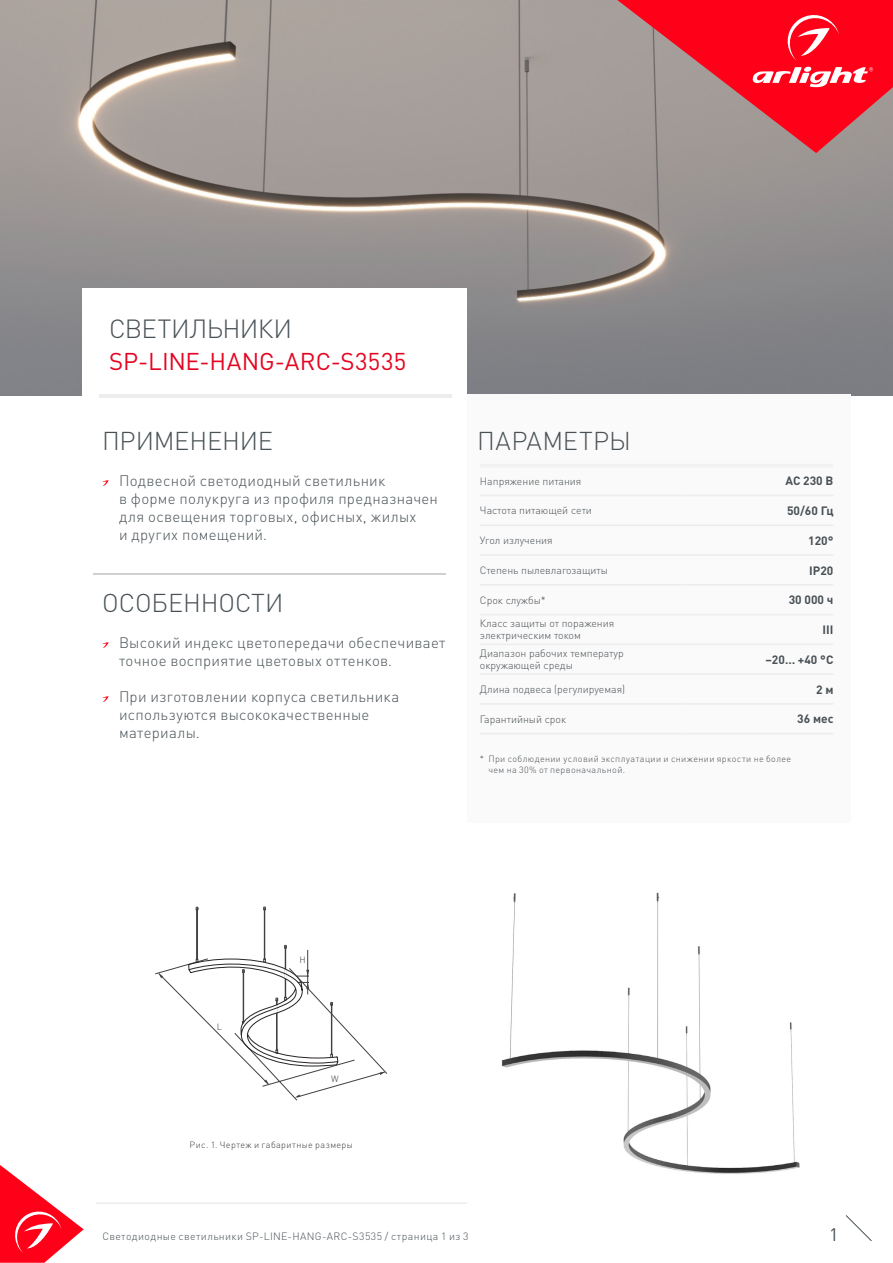
<style>
.page{position:relative;width:893px;height:1263px;background:#fff}
.page>*{position:absolute;margin:0;border:0;box-sizing:border-box;transform-origin:0 0}
.t1{font:300 25.95px "DIN Pro";letter-spacing:-.025em;color:#485156}
.t2{font:300 25.5px "DIN Pro";letter-spacing:-.005em;color:#485156}
.t3{font:300 25.5px "DIN Pro";letter-spacing:.015em;color:#485156}
.t4{font:24px "DIN Pro";letter-spacing:.005em;color:#e40521}
.t5{font:18px "DIN Pro";color:#485156}
.t6{font:300 15px/18px "DIN Pro";letter-spacing:.02em;color:#485156}
.t7{font:700 12px "DIN Pro";color:#485156}
.t8{font:300 10.5px/12px "DIN Pro";color:#485156}
.t9{font:300 10.5px "DIN Pro";letter-spacing:.04em;color:#485156}
.t10{font:300 9px/10.5px "DIN Pro";letter-spacing:.04em;color:#485156}
.t11{font:300 9px "DIN Pro";letter-spacing:.04em;color:#3c3c3b}
</style>
<div class="page">
<svg style="left:845px;top:1215px;width:27px;height:26px"></svg>
<hr style="left:96px;top:1203px;width:371px;height:1px;background:#e3e3e3">
<img style="left:0;top:0;width:893px;height:396px">
<div style="left:467px;top:394px;width:383px;height:429px;background:#fbfafa"></div>
<hr style="left:480px;top:464px;width:206px;height:4px;background:#f2f2f2">
<hr style="left:686px;top:464px;width:147px;height:4px;background:#f2f2f2">
<hr style="left:480px;top:495px;width:206px;height:1px;background:#ededed">
<hr style="left:686px;top:495px;width:147px;height:1px;background:#ededed">
<hr style="left:480px;top:524px;width:206px;height:2px;background:#ededed">
<hr style="left:686px;top:524px;width:147px;height:2px;background:#ededed">
<hr style="left:480px;top:554px;width:206px;height:2px;background:#ededed">
<hr style="left:686px;top:554px;width:147px;height:2px;background:#ededed">
<hr style="left:480px;top:673px;width:206px;height:2px;background:#ededed">
<hr style="left:686px;top:673px;width:147px;height:2px;background:#ededed">
<hr style="left:480px;top:703px;width:206px;height:2px;background:#ededed">
<hr style="left:686px;top:703px;width:147px;height:2px;background:#ededed">
<hr style="left:480px;top:584px;width:206px;height:1px;background:#ededed">
<hr style="left:686px;top:584px;width:147px;height:1px;background:#ededed">
<hr style="left:480px;top:614px;width:206px;height:1px;background:#ededed">
<hr style="left:686px;top:614px;width:147px;height:1px;background:#ededed">
<hr style="left:480px;top:644px;width:206px;height:1px;background:#ededed">
<hr style="left:686px;top:644px;width:147px;height:1px;background:#ededed">
<hr style="left:480px;top:733px;width:206px;height:1px;background:#ededed">
<hr style="left:686px;top:733px;width:147px;height:1px;background:#ededed">
<div style="left:82px;top:288px;width:384px;height:117px;background:#fff"></div>
<hr style="left:99px;top:394px;width:352px;height:3px;background:#ededed">
<svg style="left:102px;top:480px;width:7px;height:6px"></svg>
<svg style="left:102px;top:642px;width:7px;height:6px"></svg>
<svg style="left:102px;top:696px;width:7px;height:6px"></svg>
<hr style="left:94px;top:573px;width:352px;height:2px;background:#d0d0d0">
<img style="left:501px;top:892px;width:299px;height:282px">
<svg style="left:155px;top:907px;width:232px;height:193px"></svg>
<div style="left:331px;top:1005px;width:1px;height:49px;border:1px solid #404040"></div>
<svg style="left:617px;top:0;width:276px;height:153px"></svg>
<svg style="left:0;top:1165px;width:84px;height:98px"></svg>
<h1 class="t1" style="left:109px;top:311px;width:185px">СВЕТИЛЬНИКИ</h1>
<h3 class="t4" style="left:109px;top:345px;width:299px">SP-LINE-HANG-ARC-S3535</h3>
<h2 class="t2" style="left:102px;top:423px;width:172px">ПРИМЕНЕНИЕ</h2>
<p class="t6" style="left:119px;top:471px;width:320px">Подвесной светодиодный светильник<br>в форме полукруга из профиля предназначен для освещения торговых, офисных, жилых<br>и других помещений.</p>
<h2 class="t2" style="left:102px;top:585px;width:183px">ОСОБЕННОСТИ</h2>
<p class="t6" style="left:119px;top:633px;width:328px">Высокий индекс цветопередачи обеспечивает точное восприятие цветовых оттенков.</p>
<p class="t6" style="left:119px;top:687px;width:282px">При изготовлении корпуса светильника используются высококачественные материалы.</p>
<h2 class="t3" style="left:477px;top:423px;width:155px">ПАРАМЕТРЫ</h2>
<p class="t8" style="left:480px;top:474px;width:103px">Напряжение питания</p>
<p class="t7" style="left:785px;top:473px;width:49px">AC 230 В</p>
<p class="t8" style="left:480px;top:504px;width:114px">Частота питающей сети</p>
<p class="t7" style="left:787px;top:502px;width:48px">50/60 Гц</p>
<p class="t8" style="left:480px;top:534px;width:74px">Угол излучения</p>
<p class="t7" style="left:808px;top:532px;width:27px">120°</p>
<p class="t8" style="left:480px;top:564px;width:130px">Степень пылевлагозащиты</p>
<p class="t7" style="left:809px;top:562px;width:26px">IP20</p>
<p class="t8" style="left:480px;top:593px;width:67px">Срок службы*</p>
<p class="t7" style="left:789px;top:592px;width:46px">30 000 ч</p>
<p class="t8" style="left:480px;top:617px;width:136px">Класс защиты от поражения электрическим током</p>
<p class="t7" style="left:822px;top:621px;width:12px">III</p>
<p class="t8" style="left:480px;top:647px;width:145px">Диапазон рабочих температур окружающей среды</p>
<p class="t7" style="left:765px;top:651px;width:69px">–20… +40 °С</p>
<p class="t8" style="left:480px;top:683px;width:147px">Длина подвеса (регулируемая)</p>
<p class="t7" style="left:816px;top:681px;width:19px">2 м</p>
<p class="t8" style="left:480px;top:712px;width:88px">Гарантийный срок</p>
<p class="t7" style="left:797px;top:711px;width:38px">36 мес</p>
<p class="t10" style="left:488px;top:753px;width:304px;text-indent:-9px">* При соблюдении условий эксплуатации и снижении яркости не более чем на 30% от первоначальной.</p>
<p class="t11" style="left:217px;top:1020px;width:7px">L</p>
<p class="t11" style="left:300px;top:954px;width:8px">H</p>
<p class="t11" style="left:331px;top:1073px;width:9px">W</p>
<p class="t11" style="left:190px;top:1138px;width:165px">Рис. 1. Чертеж и габаритные размеры</p>
<p class="t9" style="left:102px;top:1229px;width:368px">Светодиодные светильники SP-LINE-HANG-ARC-S3535 / страница 1 из 3</p>
<p class="t5" style="left:829px;top:1222px;width:11px">1</p>
</div>
